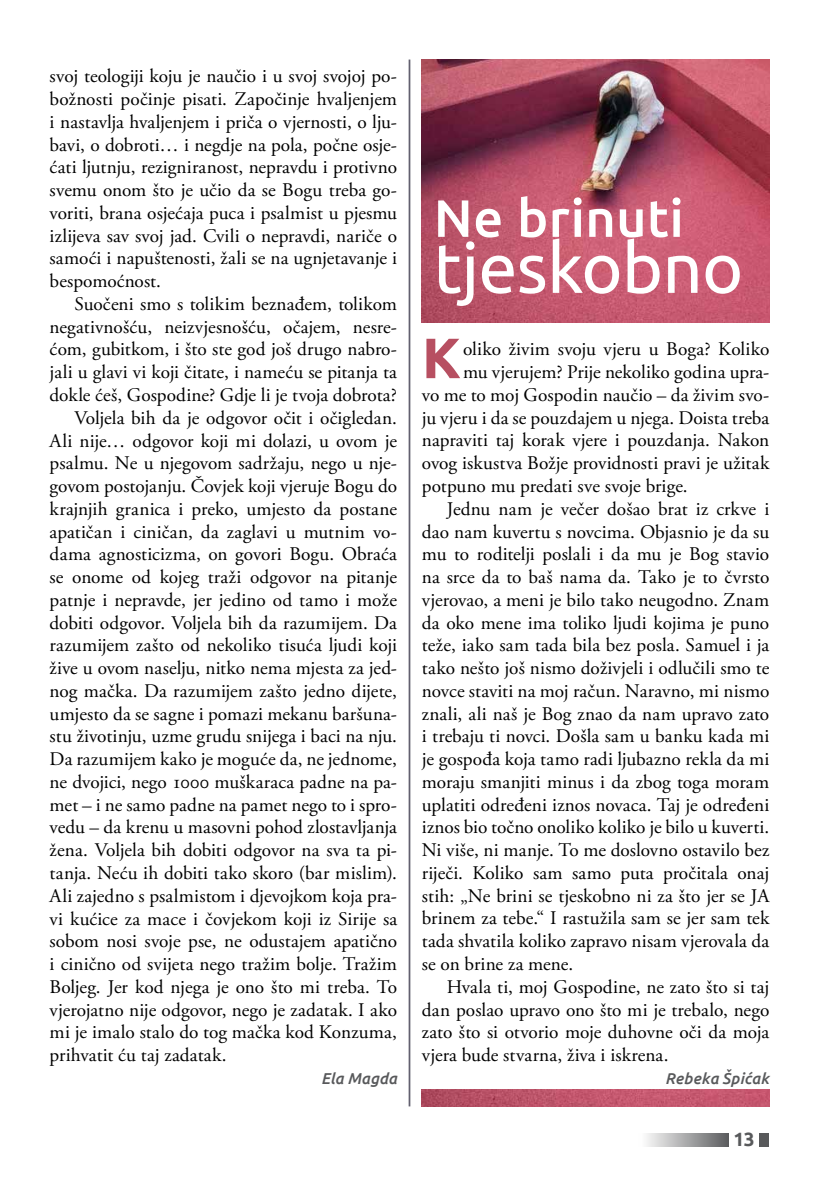
<style>
.page{position:relative;width:819px;height:1191px;background:#fff}
.page>*{position:absolute;margin:0;border:0;box-sizing:border-box;transform-origin:0 0}
.t1{font:70px "Ubuntu";letter-spacing:-.01em;color:#fff}
.t2{font:700 56.88px "Ubuntu";color:#b74f61}
.t3{font:500 52.5px "Ubuntu";letter-spacing:.005em;color:#fff}
.t4{font:19.25px/22.8px "Adobe Garamond Pro";letter-spacing:.005em;color:#000;text-align:justify}
.t5{font:700 19.25px "Ubuntu";color:#58595b}
.t6{font:italic 500 15.75px "Ubuntu";letter-spacing:.01em;color:#58595b}
</style>
<div class="page">
<hr style="left:408px;top:60px;width:2px;height:1046px;background:#62606f">
<img style="left:422px;top:60px;width:347px;height:262px">
<img style="left:422px;top:1089px;width:347px;height:17px">
<svg style="left:647px;top:1133px;width:82px;height:13px"></svg>
<div style="left:759px;top:1133px;width:10px;height:13px;background:#58595b"></div>
<p class="t4" style="left:50px;top:65px;width:349px">svoj teologiji koju je naučio i u svoj svojoj po&shy;božnosti počinje pisati. Započinje hvaljenjem i nastavlja hvaljenjem i priča o vjernosti, o lju&shy;bavi, o dobroti… i negdje na pola, počne osje&shy;ćati ljutnju, rezigniranost, nepravdu i protivno svemu onom što je učio da se Bogu treba go&shy;voriti, brana osjećaja puca i psalmist u pjesmu izlijeva sav svoj jad. Cvili o nepravdi, nariče o samoći i napuštenosti, žali se na ugnjetavanje i bespomoćnost.</p>
<p class="t4" style="left:74px;top:293px;width:324px">Suočeni smo s tolikim beznađem, tolikom</p>
<p class="t4" style="left:50px;top:316px;width:349px">negativnošću, neizvjesnošću, očajem, nesre-</p>
<p class="t4" style="left:50px;top:339px;width:349px">ćom, gubitkom, i što ste god još drugo nabro-</p>
<p class="t4" style="left:50px;top:361px;width:349px">jali u glavi vi koji čitate, i nameću se pitanja ta</p>
<p class="t4" style="left:50px;top:384px;width:349px">dokle ćeš, Gospodine? Gdje li je tvoja dobrota?</p>
<p class="t4" style="left:74px;top:407px;width:324px">Voljela bih da je odgovor očit i očigledan.</p>
<p class="t4" style="left:50px;top:430px;width:349px">Ali nije… odgovor koji mi dolazi, u ovom je</p>
<p class="t4" style="left:50px;top:452px;width:349px">psalmu. Ne u njegovom sadržaju, nego u nje-</p>
<p class="t4" style="left:50px;top:475px;width:349px">govom postojanju. Čovjek koji vjeruje Bogu do</p>
<p class="t4" style="left:50px;top:498px;width:349px">krajnjih granica i preko, umjesto da postane</p>
<p class="t4" style="left:50px;top:521px;width:349px">apatičan i ciničan, da zaglavi u mutnim vo-</p>
<p class="t4" style="left:50px;top:543px;width:349px">dama agnosticizma, on govori Bogu. Obraća</p>
<p class="t4" style="left:50px;top:566px;width:349px">se onome od kojeg traži odgovor na pitanje</p>
<p class="t4" style="left:50px;top:589px;width:349px">patnje i nepravde, jer jedino od tamo i može</p>
<p class="t4" style="left:50px;top:612px;width:349px">dobiti odgovor. Voljela bih da razumijem. Da</p>
<p class="t4" style="left:50px;top:634px;width:349px">razumijem zašto od nekoliko tisuća ljudi koji</p>
<p class="t4" style="left:50px;top:657px;width:349px">žive u ovom naselju, nitko nema mjesta za jed-</p>
<p class="t4" style="left:50px;top:680px;width:349px">nog mačka. Da razumijem zašto jedno dijete,</p>
<p class="t4" style="left:50px;top:703px;width:349px">umjesto da se sagne i pomazi mekanu baršuna-</p>
<p class="t4" style="left:50px;top:725px;width:349px">stu životinju, uzme grudu snijega i baci na nju.</p>
<p class="t4" style="left:50px;top:748px;width:349px">Da razumijem kako je moguće da, ne jednome,</p>
<p class="t4" style="left:50px;top:771px;width:349px">ne dvojici, nego 1000 muškaraca padne na pa-</p>
<p class="t4" style="left:50px;top:794px;width:349px">met – i ne samo padne na pamet nego to i spro-</p>
<p class="t4" style="left:50px;top:816px;width:349px">vedu – da krenu u masovni pohod zlostavljanja</p>
<p class="t4" style="left:50px;top:839px;width:349px">žena. Voljela bih dobiti odgovor na sva ta pi-</p>
<p class="t4" style="left:50px;top:862px;width:349px">tanja. Neću ih dobiti tako skoro (bar mislim).</p>
<p class="t4" style="left:50px;top:885px;width:349px">Ali zajedno s psalmistom i djevojkom koja pra-</p>
<p class="t4" style="left:50px;top:907px;width:349px">vi kućice za mace i čovjekom koji iz Sirije sa</p>
<p class="t4" style="left:50px;top:930px;width:349px">sobom nosi svoje pse, ne odustajem apatično</p>
<p class="t4" style="left:50px;top:953px;width:349px">i cinično od svijeta nego tražim bolje. Tražim</p>
<p class="t4" style="left:50px;top:976px;width:349px">Boljeg. Jer kod njega je ono što mi treba. To</p>
<p class="t4" style="left:50px;top:998px;width:349px">vjerojatno nije odgovor, nego je zadatak. I ako</p>
<p class="t4" style="left:50px;top:1021px;width:349px">mi je imalo stalo do tog mačka kod Konzuma,</p>
<p class="t4" style="left:50px;top:1044px;width:178px">prihvatit ću taj zadatak.</p>
<p class="t6" style="left:321px;top:1068px;width:77px">Ela Magda</p>
<h3 class="t3" style="left:434px;top:185px;width:251px">Ne brinuti</h3>
<h1 class="t1" style="left:434px;top:225px;width:311px">tjeskobno</h1>
<h2 class="t2" style="left:422px;top:323px;width:40px">K</h2>
<p class="t4" style="left:463px;top:338px;width:308px">oliko živim svoju vjeru u Boga? Koliko</p>
<p class="t4" style="left:463px;top:361px;width:308px">mu vjerujem? Prije nekoliko godina upra-</p>
<p class="t4" style="left:422px;top:384px;width:349px">vo me to moj Gospodin naučio – da živim svo-</p>
<p class="t4" style="left:422px;top:407px;width:349px">ju vjeru i da se pouzdajem u njega. Doista treba</p>
<p class="t4" style="left:422px;top:429px;width:349px">napraviti taj korak vjere i pouzdanja. Nakon</p>
<p class="t4" style="left:422px;top:452px;width:349px">ovog iskustva Božje providnosti pravi je užitak</p>
<p class="t4" style="left:422px;top:475px;width:267px">potpuno mu predati sve svoje brige.</p>
<p class="t4" style="left:446px;top:498px;width:324px">Jednu nam je večer došao brat iz crkve i</p>
<p class="t4" style="left:422px;top:521px;width:349px">dao nam kuvertu s novcima. Objasnio je da su</p>
<p class="t4" style="left:422px;top:543px;width:349px">mu to roditelji poslali i da mu je Bog stavio</p>
<p class="t4" style="left:422px;top:566px;width:349px">na srce da to baš nama da. Tako je to čvrsto</p>
<p class="t4" style="left:422px;top:589px;width:349px">vjerovao, a meni je bilo tako neugodno. Znam</p>
<p class="t4" style="left:422px;top:612px;width:349px">da oko mene ima toliko ljudi kojima je puno</p>
<p class="t4" style="left:422px;top:634px;width:349px">teže, iako sam tada bila bez posla. Samuel i ja</p>
<p class="t4" style="left:422px;top:657px;width:349px">tako nešto još nismo doživjeli i odlučili smo te</p>
<p class="t4" style="left:422px;top:680px;width:349px">novce staviti na moj račun. Naravno, mi nismo</p>
<p class="t4" style="left:422px;top:703px;width:349px">znali, ali naš je Bog znao da nam upravo zato</p>
<p class="t4" style="left:422px;top:725px;width:349px">i trebaju ti novci. Došla sam u banku kada mi</p>
<p class="t4" style="left:422px;top:748px;width:349px">je gospođa koja tamo radi ljubazno rekla da mi</p>
<p class="t4" style="left:422px;top:771px;width:349px">moraju smanjiti minus i da zbog toga moram</p>
<p class="t4" style="left:422px;top:794px;width:349px">uplatiti određeni iznos novaca. Taj je određeni</p>
<p class="t4" style="left:422px;top:816px;width:349px">iznos bio točno onoliko koliko je bilo u kuverti.</p>
<p class="t4" style="left:422px;top:839px;width:349px">Ni više, ni manje. To me doslovno ostavilo bez</p>
<p class="t4" style="left:422px;top:862px;width:349px">riječi. Koliko sam samo puta pročitala onaj</p>
<p class="t4" style="left:422px;top:885px;width:349px">stih: „Ne brini se tjeskobno ni za što jer se JA</p>
<p class="t4" style="left:422px;top:907px;width:349px">brinem za tebe.“ I rastužila sam se jer sam tek</p>
<p class="t4" style="left:422px;top:930px;width:349px">tada shvatila koliko zapravo nisam vjerovala da</p>
<p class="t4" style="left:422px;top:953px;width:153px">se on brine za mene.</p>
<p class="t4" style="left:446px;top:976px;width:324px">Hvala ti, moj Gospodine, ne zato što si taj</p>
<p class="t4" style="left:422px;top:998px;width:349px">dan poslao upravo ono što mi je trebalo, nego</p>
<p class="t4" style="left:422px;top:1021px;width:349px">zato što si otvorio moje duhovne oči da moja</p>
<p class="t4" style="left:422px;top:1044px;width:248px">vjera bude stvarna, živa i iskrena.</p>
<p class="t6" style="left:665px;top:1068px;width:106px">Rebeka Špićak</p>
<p class="t5" style="left:733px;top:1127px;width:23px">13</p>
</div>
